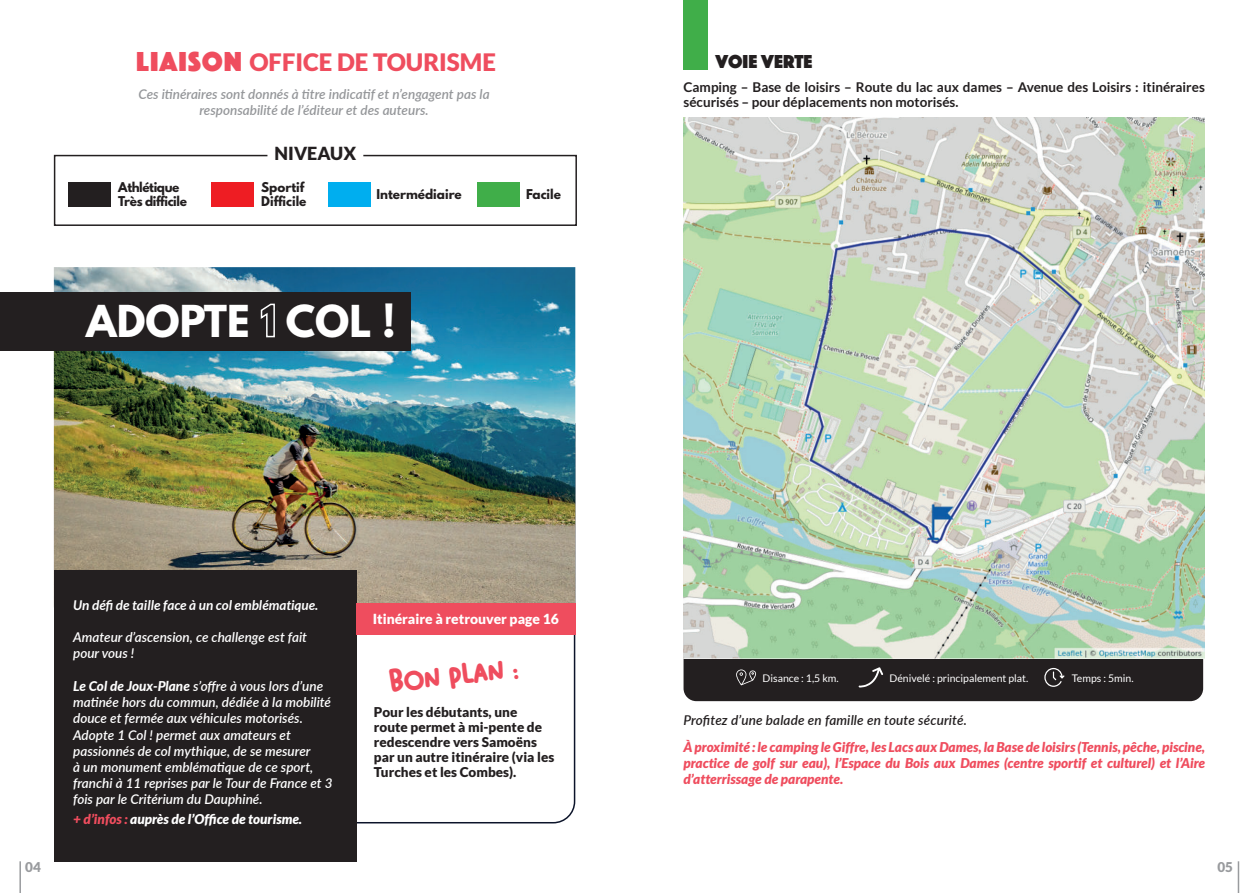
<style>
.page{position:relative;width:1259px;height:893px;background:#fff}
.page>*{position:absolute;margin:0;border:0;box-sizing:border-box;transform-origin:0 0}
.t1{font:700 39px "League Spartan";color:#fff}
.t2{font:31.5px "Skrapbook";color:#ef4d5e}
.t3{font:900 24px "Lato";color:#ef4d5e}
.t4{font:19.5px "Phosphate Solid";color:#231f20}
.t5{font:900 18px "Lato";color:#231f20}
.t6{font:900 13.95px "Lato";color:#fff}
.t7{font:italic 600 13.5px/16.2px "Lato";color:#fff}
.t8{font:italic 900 13.5px/16.2px "Lato";color:#ef4d5e;text-align:justify}
.t9{font:900 13.5px/15px "Lato";color:#231f20}
.t10{font:700 13.5px/15px "Lato";color:#231f20}
.t11{font:italic 600 13.5px/16.2px "Lato";color:#95979a;text-align:center}
.t12{font:italic 600 13.5px "Lato";letter-spacing:.01em;color:#231f20}
.t13{font:italic 700 13.5px "Lato";color:#fff}
.t14{font:italic 900 13.5px "Lato";color:#fff}
.t15{font:900 13.5px "Lato";color:#999b9e}
.t16{font:700 12px/14.4px "League Spartan";color:#231f20}
.t17{font:700 12px/14.4px "League Spartan";letter-spacing:-.03em;color:#231f20}
.t18{font:10.5px "Lato";color:#fff}
.s1{font-family:"Phosphate Solid";font-weight:400;font-size:28.5px}
.s2{font-weight:800}
.s3{color:#ef4d5e}
</style>
<div class="page">
<div style="left:683px;top:659px;width:520px;height:42px;background:#231f20"></div>
<svg style="left:356px;top:422px;width:220px;height:402px"></svg>
<img style="left:54px;top:267px;width:521px;height:336px">
<div style="left:54px;top:570px;width:302px;height:292px;background:#231f20"></div>
<div style="left:0;top:293px;width:410px;height:58px;background:#231f20"></div>
<svg style="left:53px;top:154px;width:524px;height:72px"></svg>
<div style="left:683px;top:0;width:25px;height:69px;background:#40ae49"></div>
<img style="left:683px;top:117px;width:521px;height:542px">
<svg style="left:736px;top:669px;width:20px;height:16px"></svg>
<svg style="left:1044px;top:668px;width:20px;height:19px"></svg>
<svg style="left:858px;top:667px;width:25px;height:21px"></svg>
<div style="left:356px;top:603px;width:219px;height:31px;background:#ef4d5e"></div>
<hr style="left:19px;top:861px;width:2px;height:32px;background:#999b9e">
<hr style="left:1237px;top:861px;width:2px;height:32px;background:#999b9e">
<h3 class="t3" style="left:136px;top:49px;width:361px"><span class="s1">LIAISON</span> OFFICE DE TOURISME</h3>
<p class="t11" style="left:138px;top:86px;width:353px">Ces itinéraires sont donnés à titre indicatif et n’engagent pas la responsabilité de l’éditeur et des auteurs.</p>
<h3 class="t5" style="left:275px;top:144px;width:83px">NIVEAUX</h3>
<p class="t17" style="left:118px;top:179px;width:70px">Athlétique<br>Très difficile</p>
<p class="t16" style="left:261px;top:179px;width:47px">Sportif<br>Difficile</p>
<p class="t16" style="left:376px;top:187px;width:87px">Intermédiaire</p>
<p class="t16" style="left:526px;top:187px;width:36px">Facile</p>
<h1 class="t1" style="left:86px;top:292px;width:311px">ADOPTE 1 COL !</h1>
<p class="t13" style="left:73px;top:597px;width:247px">Un défi de taille face à un col emblématique.</p>
<p class="t7" style="left:73px;top:629px;width:235px">Amateur d’ascension, ce challenge est fait pour vous !</p>
<p class="t7" style="left:73px;top:677px;width:261px"><span class="s2">Le Col de Joux-Plane</span> s’offre à vous lors d’une matinée hors du commun, dédiée à la mobilité douce et fermée aux véhicules motorisés.<br>Adopte 1 Col ! permet aux amateurs et passionnés de col mythique, de se mesurer<br>à un monument emblématique de ce sport, franchi à 11 reprises par le Tour de France et 3 fois par le Critérium du Dauphiné.</p>
<p class="t14" style="left:73px;top:811px;width:230px"><span class="s3">+ d’infos :</span> auprès de l’Office de tourisme.</p>
<p class="t6" style="left:373px;top:612px;width:188px">Itinéraire à retrouver page 16</p>
<h2 class="t2" style="left:388px;top:666px;width:131px;rotate:-6deg">Bon plan :</h2>
<p class="t9" style="left:374px;top:705px;width:182px">Pour les débutants, une route permet à mi-pente de redescendre vers Samoëns par un autre itinéraire (via les<br>Turches et les Combes).</p>
<h3 class="t4" style="left:715px;top:53px;width:98px">VOIE VERTE</h3>
<p class="t10" style="left:683px;top:80px;width:523px">Camping – Base de loisirs – Route du lac aux dames – Avenue des Loisirs : itinéraires sécurisés – pour déplacements non motorisés.</p>
<p class="t18" style="left:762px;top:674px;width:78px">Disance : 1,5 km.</p>
<p class="t18" style="left:889px;top:674px;width:140px">Dénivelé : principalement plat.</p>
<p class="t18" style="left:1071px;top:674px;width:63px">Temps : 5min.</p>
<p class="t12" style="left:683px;top:711px;width:285px">Profitez d’une balade en famille en toute sécurité.</p>
<p class="t8" style="left:683px;top:739px;width:523px">À proximité : le camping le Giffre, les Lacs aux Dames, la Base de loisirs (Tennis, pêche, piscine, practice de golf sur eau), l’Espace du Bois aux Dames (centre sportif et culturel) et l’Aire d’atterrissage de parapente.</p>
<p class="t15" style="left:25px;top:860px;width:17px">04</p>
<p class="t15" style="left:1217px;top:860px;width:17px">05</p>
</div>
